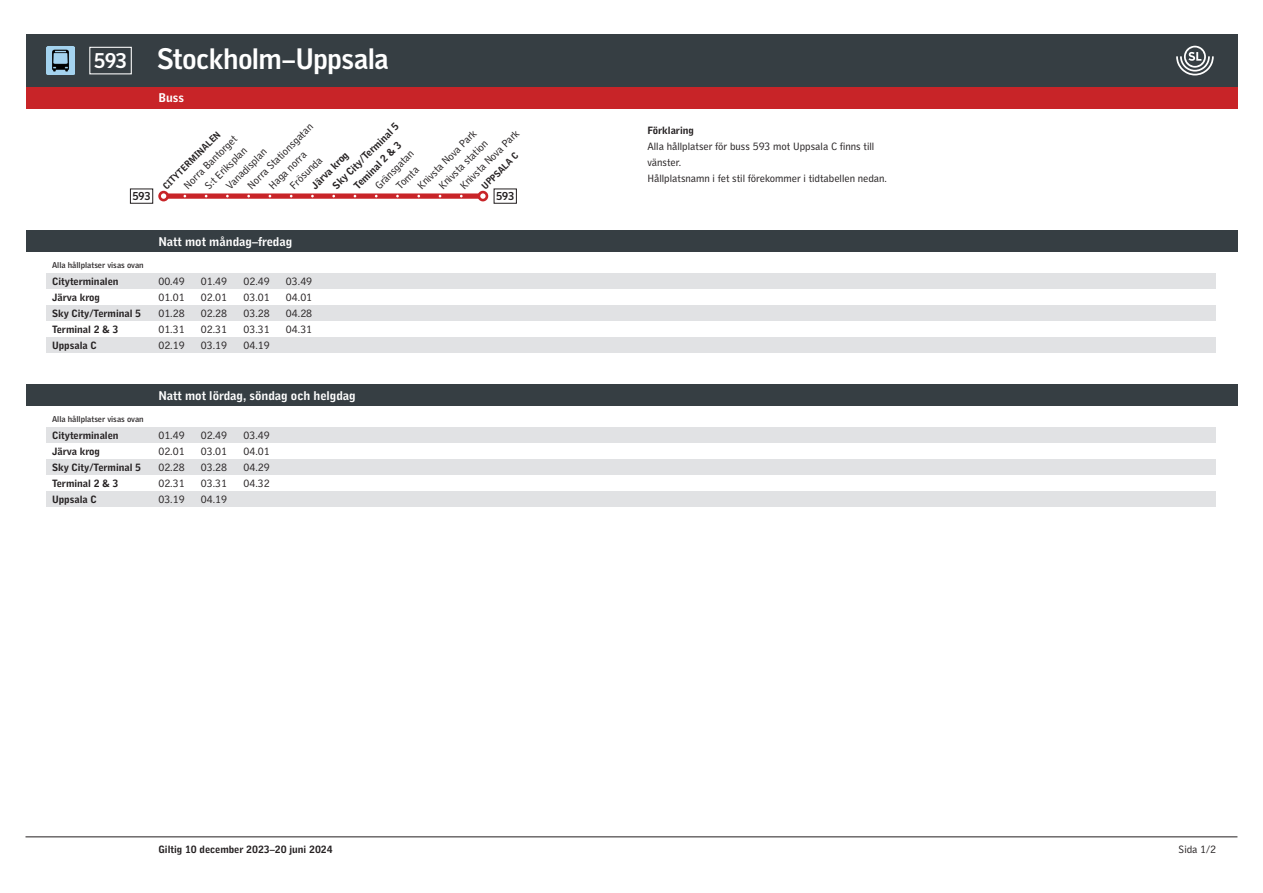
<style>
.page{position:relative;width:1263px;height:893px;background:#fff}
.page>*{position:absolute;margin:0;border:0;box-sizing:border-box;transform-origin:0 0}
.Sidhuvud_-_Destinati{font:700 28.2px "SL Gothic Display";letter-spacing:-.005em;color:#fff}
.Sidhuvud_-_Linjenumm{font:700 20.25px "SL Gothic Display";color:#fff}
.Veckodag{font:700 12.75px "SL Gothic Timetable 2";color:#fff}
.Sidhuvud_-_Linjenumm-2{font:700 10.95px "SL Gothic Display";letter-spacing:.025em;color:#231f20}
.Hållplats_tider{font:10.65px/15.9px "SL Gothic Timetable 2";color:#231f20;text-align:justify}
.Tidtabell_-_Station{font:700 10.65px "SL Gothic Timetable 2";color:#231f20}
.Hålplatsnamn_reg{font:10.65px "SL Gothic Timetable 2";color:#231f20}
.Förklaring_-_Text{font:10.65px "SL Gothic Timetable 2";color:#231f20}
.Hålplatsnamn_reg-2{font:700 10.65px "SL Gothic Timetable 2";color:#231f20}
.Hållplats_tider-2{font:700 10.65px "SL Gothic Timetable 2";color:#231f20}
.Sidfot_-_Pagina{font:10.65px "SL Gothic Timetable 2";color:#231f20}
.Hållplatsnamn_ändhpl{font:700 9.6px "SL Gothic Timetable 2";color:#231f20}
.Tidtabell_-_Förklari{font:500 8.55px "SL Gothic Timetable 2";color:#231f20}
</style>
<div class="page">
<div style="left:26px;top:34px;width:1211px;height:53px;background:#363e43"></div>
<img style="left:47px;top:47px;width:27px;height:27px">
<div style="left:26px;top:87px;width:1211px;height:21px;background:#c82428"></div>
<hr style="left:26px;top:837px;width:1211px;height:1px;background:#231f20">
<svg style="left:1176px;top:46px;width:38px;height:29px"></svg>
<div style="left:89px;top:47px;width:43px;height:27px;border:1px solid #fff"></div>
<div style="left:26px;top:231px;width:1211px;height:21px;background:#363e43"></div>
<div style="left:167px;top:193px;width:316px;height:6px;background:#c82428"></div>
<div style="left:158px;top:191px;width:11px;height:10px;border:3px solid #c82428;border-radius:50%"></div>
<div style="left:479px;top:192px;width:8px;height:8px;background:#fff;border-radius:50%"></div>
<div style="left:478px;top:191px;width:10px;height:10px;border:3px solid #c82428;border-radius:50%"></div>
<div style="left:130px;top:189px;width:23px;height:15px;border:1px solid #231f20"></div>
<div style="left:494px;top:189px;width:23px;height:15px;border:1px solid #231f20"></div>
<div style="left:47px;top:273px;width:1169px;height:16px;background:#e1e2e4"></div>
<div style="left:47px;top:305px;width:1169px;height:16px;background:#e1e2e4"></div>
<div style="left:47px;top:337px;width:1169px;height:16px;background:#e1e2e4"></div>
<div style="left:26px;top:385px;width:1211px;height:21px;background:#363e43"></div>
<div style="left:47px;top:427px;width:1169px;height:16px;background:#e1e2e4"></div>
<div style="left:47px;top:459px;width:1169px;height:16px;background:#e1e2e4"></div>
<div style="left:47px;top:491px;width:1169px;height:16px;background:#e1e2e4"></div>
<p class="Sidhuvud_-_Linjenumm" style="left:94px;top:47px;width:34px">593</p>
<p class="Sidhuvud_-_Destinati" style="left:157px;top:40px;width:233px">Stockholm–Uppsala</p>
<p class="Veckodag" style="left:158px;top:90px;width:27px">Buss</p>
<p class="Hålplatsnamn_reg-2" style="left:330px;top:183px;width:91px;rotate:-45deg">Sky City/Terminal 5</p>
<p class="Hålplatsnamn_reg" style="left:245px;top:183px;width:89px;rotate:-45deg">Norra Stationsgatan</p>
<p class="Hålplatsnamn_reg" style="left:415px;top:183px;width:80px;rotate:-45deg">Knivsta Nova Park</p>
<p class="Hålplatsnamn_reg" style="left:457px;top:183px;width:80px;rotate:-45deg">Knivsta Nova Park</p>
<p class="Hållplatsnamn_ändhpl" style="left:160px;top:183px;width:79px;rotate:-45deg">CITYTERMINALEN</p>
<p class="Hålplatsnamn_reg" style="left:181px;top:183px;width:72px;rotate:-45deg">Norra Bantorget</p>
<p class="Hålplatsnamn_reg" style="left:436px;top:183px;width:66px;rotate:-45deg">Knivsta station</p>
<p class="Hålplatsnamn_reg-2" style="left:351px;top:183px;width:64px;rotate:-45deg">Teminal 2 &amp; 3</p>
<p class="Hålplatsnamn_reg" style="left:202px;top:183px;width:56px;rotate:-45deg">S:t Eriksplan</p>
<p class="Hålplatsnamn_reg" style="left:224px;top:183px;width:54px;rotate:-45deg">Vanadisplan</p>
<p class="Hålplatsnamn_reg" style="left:372px;top:183px;width:52px;rotate:-45deg">Gränsgatan</p>
<p class="Hålplatsnamn_reg" style="left:266px;top:183px;width:50px;rotate:-45deg">Haga norra</p>
<p class="Hållplatsnamn_ändhpl" style="left:479px;top:183px;width:49px;rotate:-45deg">UPPSALA C</p>
<p class="Hålplatsnamn_reg-2" style="left:309px;top:183px;width:49px;rotate:-45deg">Järva krog</p>
<p class="Hålplatsnamn_reg" style="left:287px;top:183px;width:42px;rotate:-45deg">Frösunda</p>
<p class="Hålplatsnamn_reg" style="left:394px;top:183px;width:29px;rotate:-45deg">Tomta</p>
<p class="Sidhuvud_-_Linjenumm-2" style="left:133px;top:189px;width:19px">593</p>
<p class="Sidhuvud_-_Linjenumm-2" style="left:496px;top:189px;width:19px">593</p>
<p class="Tidtabell_-_Förklari" style="left:52px;top:260px;width:93px">Alla hållplatser visas ovan</p>
<p class="Tidtabell_-_Station" style="left:52px;top:275px;width:68px">Cityterminalen</p>
<p class="Tidtabell_-_Station" style="left:52px;top:291px;width:49px">Järva krog</p>
<p class="Tidtabell_-_Station" style="left:52px;top:307px;width:91px">Sky City/Terminal 5</p>
<p class="Tidtabell_-_Station" style="left:52px;top:323px;width:68px">Terminal 2 &amp; 3</p>
<p class="Tidtabell_-_Station" style="left:52px;top:339px;width:46px">Uppsala C</p>
<p class="Veckodag" style="left:158px;top:234px;width:135px">Natt mot måndag–fredag</p>
<p class="Hållplats_tider" style="left:158px;top:273px;width:28px">00.49<br>01.01<br>01.28<br>01.31<br>02.19</p>
<p class="Förklaring_-_Text" style="left:201px;top:275px;width:28px">01.49</p>
<p class="Förklaring_-_Text" style="left:201px;top:291px;width:28px">02.01</p>
<p class="Förklaring_-_Text" style="left:201px;top:307px;width:28px">02.28</p>
<p class="Förklaring_-_Text" style="left:201px;top:323px;width:28px">02.31</p>
<p class="Förklaring_-_Text" style="left:201px;top:339px;width:28px">03.19</p>
<p class="Hållplats_tider" style="left:243px;top:273px;width:28px">02.49<br>03.01<br>03.28<br>03.31<br>04.19</p>
<p class="Hållplats_tider" style="left:286px;top:273px;width:28px">03.49<br>04.01<br>04.28<br>04.31</p>
<p class="Tidtabell_-_Förklari" style="left:52px;top:414px;width:93px">Alla hållplatser visas ovan</p>
<p class="Tidtabell_-_Station" style="left:52px;top:429px;width:68px">Cityterminalen</p>
<p class="Tidtabell_-_Station" style="left:52px;top:445px;width:49px">Järva krog</p>
<p class="Tidtabell_-_Station" style="left:52px;top:461px;width:91px">Sky City/Terminal 5</p>
<p class="Tidtabell_-_Station" style="left:52px;top:477px;width:68px">Terminal 2 &amp; 3</p>
<p class="Tidtabell_-_Station" style="left:52px;top:493px;width:46px">Uppsala C</p>
<p class="Veckodag" style="left:158px;top:388px;width:199px">Natt mot lördag, söndag och helgdag</p>
<p class="Hållplats_tider" style="left:158px;top:427px;width:28px">01.49<br>02.01<br>02.28<br>02.31<br>03.19</p>
<p class="Förklaring_-_Text" style="left:201px;top:429px;width:28px">02.49</p>
<p class="Förklaring_-_Text" style="left:201px;top:445px;width:28px">03.01</p>
<p class="Förklaring_-_Text" style="left:201px;top:461px;width:28px">03.28</p>
<p class="Förklaring_-_Text" style="left:201px;top:477px;width:28px">03.31</p>
<p class="Förklaring_-_Text" style="left:201px;top:493px;width:28px">04.19</p>
<p class="Hållplats_tider" style="left:243px;top:427px;width:28px">03.49<br>04.01<br>04.29<br>04.32</p>
<p class="Hållplats_tider-2" style="left:647px;top:125px;width:48px">Förklaring</p>
<p class="Hållplats_tider" style="left:647px;top:139px;width:228px">Alla hållplatser för buss 593 mot Uppsala C finns till vänster.</p>
<p class="Hållplats_tider" style="left:647px;top:171px;width:241px">Hållplatsnamn i fet stil förekommer i tidtabellen nedan.</p>
<p class="Tidtabell_-_Station" style="left:158px;top:843px;width:176px">Giltig 10 december 2023–20 juni 2024</p>
<p class="Sidfot_-_Pagina" style="left:1178px;top:843px;width:39px">Sida 1/2</p>
</div>
